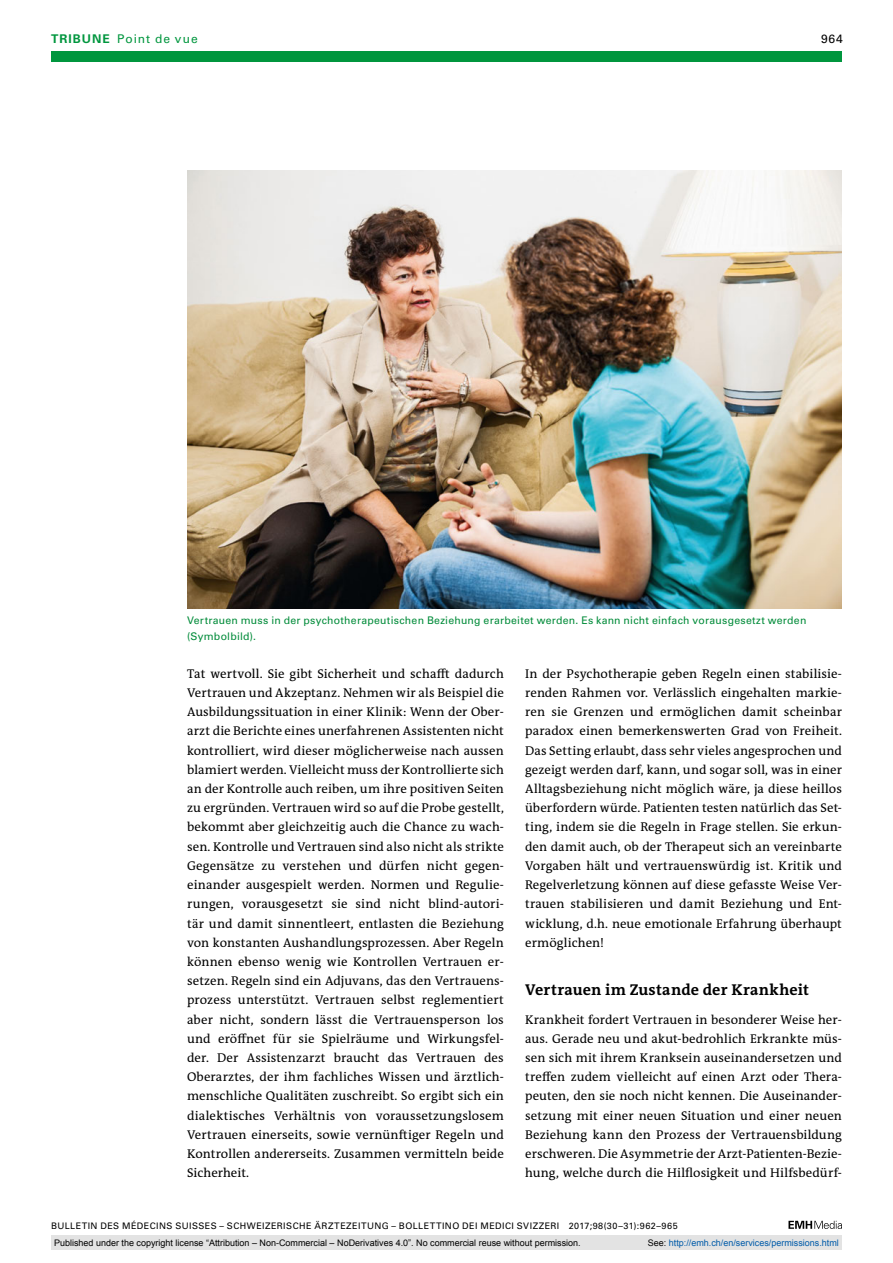
<style>
.page{position:relative;width:893px;height:1263px;background:#fff}
.page>*{position:absolute;margin:0;border:0;box-sizing:border-box;transform-origin:0 0}
.t1{font:700 15.75px "The Antiqua B W7";letter-spacing:.015em;color:#000}
.t2{font:12.75px/19.2px "The Antiqua B W5 Plain";letter-spacing:.005em;color:#000;text-align:justify}
.t3{font:12px "Univers LT Std";letter-spacing:.08em;color:#00963e}
.t4{font:12px "Univers LT Std";color:#000}
.t5{font:10.5px/15.8px "Univers LT Std";letter-spacing:.02em;color:#008b39}
.t6{font:9px "Arial";color:#000}
.t7{font:9px "Univers LT Std";letter-spacing:.05em;color:#000}
.t8{font:9px "Arial";color:#005ba9}
.s1{font-weight:700}
.s2{color:#000}
</style>
<div class="page">
<svg style="left:788px;top:1221px;width:54px;height:8px"></svg>
<img style="left:187px;top:170px;width:655px;height:438px">
<div style="left:51px;top:51px;width:791px;height:11px;background:#00963e"></div>
<div style="left:51px;top:1235px;width:791px;height:15px;background:#e3e3e3"></div>
<p class="t3" style="left:51px;top:31px;width:148px"><span class="s1">TRIBUNE</span> Point de vue</p>
<p class="t4" style="left:821px;top:31px;width:23px">964</p>
<p class="t5" style="left:187px;top:613px;width:621px">Vertrauen muss in der psychotherapeutischen Beziehung erarbeitet werden. Es kann nicht einfach vorausgesetzt werden (Symbolbild).</p>
<p class="t2" style="left:187px;top:664px;width:318px">Tat wertvoll. Sie gibt Sicherheit und schafft dadurch Vertrauen und Akzeptanz. Nehmen wir als Beispiel die Ausbildungssituation in einer Klinik: Wenn der Ober&shy;arzt die Berichte eines unerfahrenen Assistenten nicht kontrolliert, wird dieser möglicherweise nach aussen blamiert werden. Vielleicht muss der Kontrollierte sich an der Kontrolle auch reiben, um ihre positiven Seiten zu ergründen. Vertrauen wird so auf die Probe gestellt, bekommt aber gleichzeitig auch die Chance zu wach&shy;sen. Kontrolle und Vertrauen sind also nicht als strikte Gegensätze zu verstehen und dürfen nicht gegen&shy;einander ausgespielt werden. Normen und Regulie&shy;rungen, vorausgesetzt sie sind nicht blind-autori&shy;tär und damit sinnentleert, entlasten die Beziehung von konstanten Aushandlungsprozessen. Aber Regeln können ebenso wenig wie Kontrollen Vertrauen er&shy;setzen. Regeln sind ein Adjuvans, das den Vertrauens&shy;prozess unterstützt. Vertrauen selbst reglementiert aber nicht, sondern lässt die Vertrauensperson los und eröffnet für sie Spielräume und Wirkungsfel&shy;der. Der Assistenzarzt braucht das Vertrauen des Oberarztes, der ihm fachliches Wissen und ärztlich&shy;menschliche Qualitäten zuschreibt. So ergibt sich ein dialektisches Verhältnis von voraussetzungslosem Vertrauen einerseits, sowie vernünftiger Regeln und Kontrollen andererseits. Zusammen vermitteln beide Sicherheit.</p>
<p class="t2" style="left:525px;top:664px;width:318px">In der Psychotherapie geben Regeln einen stabilisie&shy;renden Rahmen vor. Verlässlich eingehalten markie&shy;ren sie Grenzen und ermöglichen damit scheinbar paradox einen bemerkenswerten Grad von Freiheit.<br>Das Setting erlaubt, dass sehr vieles angesprochen und gezeigt werden darf, kann, und sogar soll, was in einer Alltagsbeziehung nicht möglich wäre, ja diese heillos überfordern würde. Patienten testen natürlich das Set&shy;ting, indem sie die Regeln in Frage stellen. Sie erkun&shy;den damit auch, ob der Therapeut sich an vereinbarte Vorgaben hält und vertrauenswürdig ist. Kritik und Regelverletzung können auf diese gefasste Weise Ver&shy;trauen stabilisieren und damit Beziehung und Ent&shy;wicklung, d.h. neue emotionale Erfahrung überhaupt ermöglichen!</p>
<p class="t1" style="left:525px;top:979px;width:285px">Vertrauen im Zustande der Krankheit</p>
<p class="t2" style="left:525px;top:1010px;width:318px">Krankheit fordert Vertrauen in besonderer Weise her&shy;aus. Gerade neu und akut-bedrohlich Erkrankte müs&shy;sen sich mit ihrem Kranksein auseinandersetzen und treffen zudem vielleicht auf einen Arzt oder Thera&shy;peuten, den sie noch nicht kennen. Die Auseinander&shy;setzung mit einer neuen Situation und einer neuen Beziehung kann den Prozess der Vertrauensbildung erschweren. Die Asymmetrie der Arzt-Patienten-Bezie&shy;hung, welche durch die Hilflosigkeit und Hilfsbedürf-</p>
<p class="t7" style="left:51px;top:1220px;width:628px">BULLETIN DES MÉDECINS SUISSES – SCHWEIZERISCHE ÄRZTEZEITUNG – BOLLETTINO DEI MEDICI SVIZZERI 2017;98(30–31):962–965</p>
<p class="t6" style="left:54px;top:1237px;width:528px">Published under the copyright license “Attribution – Non-Commercial – NoDerivatives 4.0”. No commercial reuse without permission.</p>
<p class="t8" style="left:648px;top:1237px;width:193px"><span class="s2">See:</span> http://emh.ch/en/services/permissions.html</p>
</div>
